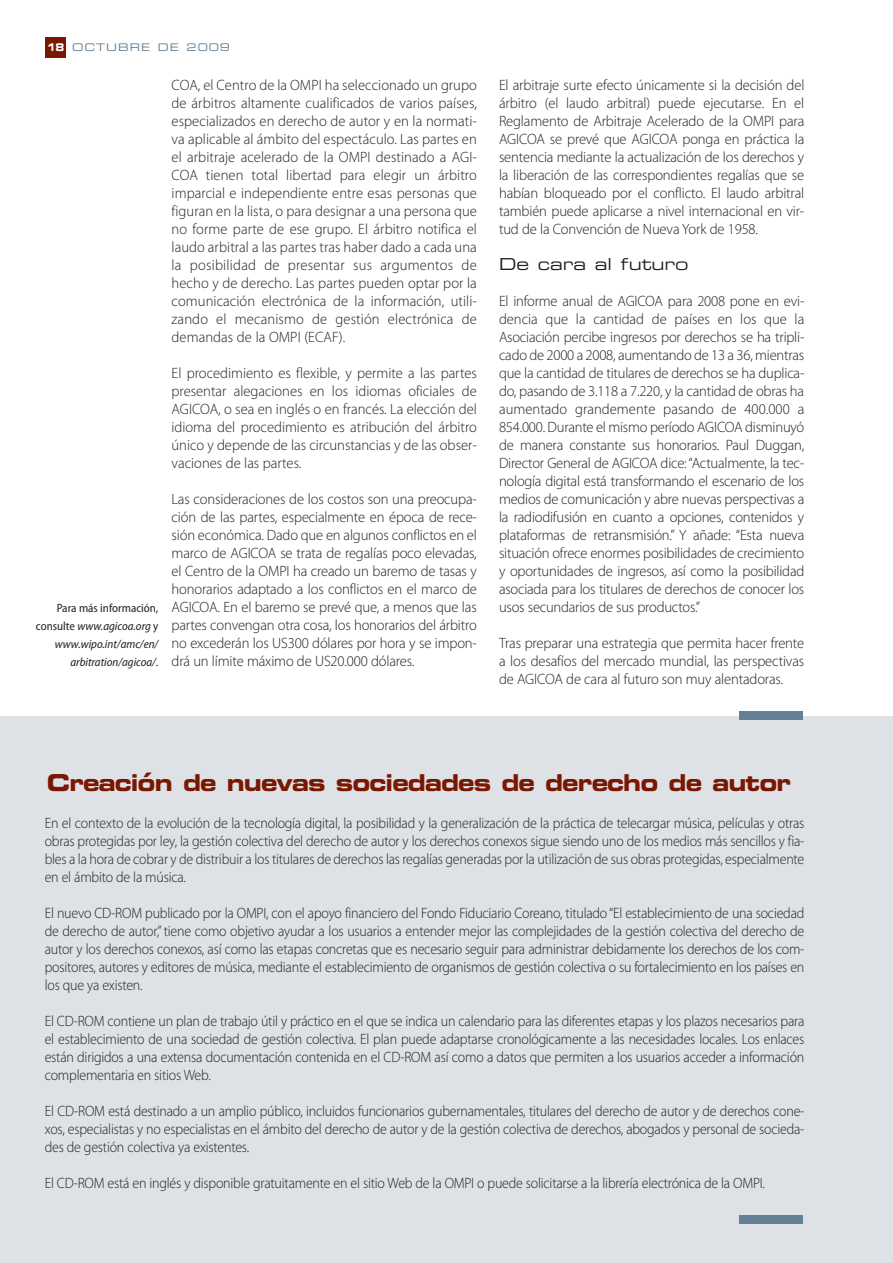
<style>
.page{position:relative;width:893px;height:1263px;background:#fff}
.page>*{position:absolute;margin:0;border:0;box-sizing:border-box;transform-origin:0 0}
.t1{font:23.25px "Eurostile LT Std Bold Ex 2";letter-spacing:-.04em;color:#7a1700;scale:.95 1}
.t2{font:16.5px "Eurostile LT Std Ex 2";color:#231f20}
.t3{font:300 15px/18px "Myriad Pro";letter-spacing:-.015em;color:#231f20;text-align:justify}
.t4{font:300 15px/18px "Myriad Pro";letter-spacing:-.015em;color:#231f20;text-align:justify;scale:.93 1}
.t5{font:italic semi-condensed 12px/18px "Myriad Pro";color:#231f20;text-align:right}
.t6{font:10.5px "Eurostile LT Std Ex 2";letter-spacing:.095em;color:#648094}
.s1{font-family:"Eurostile LT Std Bold Ex 2";color:#fff}
.s2{font-style:normal}
</style>
<div class="page">
<div style="left:0;top:716px;width:893px;height:547px;background:#dee2e7"></div>
<div style="left:739px;top:711px;width:64px;height:9px;background:#648094"></div>
<div style="left:45px;top:38px;width:21px;height:20px;background:#7a1700"></div>
<div style="left:739px;top:1215px;width:64px;height:9px;background:#648094"></div>
<p class="t6" style="left:47px;top:41px;width:185px"><span class="s1">18</span> OCTUBRE DE 2009</p>
<p class="t5" style="left:36px;top:599px;width:124px"><span class="s2">Para más información, consulte</span> www.agicoa.org <span class="s2">y </span>www.wipo.int/amc/en/ arbitration/agicoa/<span class="s2">.</span></p>
<p class="t3" style="left:172px;top:78px;width:307px">COA, el Centro de la OMPI ha seleccionado un grupo de árbitros altamente cualificados de varios países, especializados en derecho de autor y en la normati&shy;va aplicable al ámbito del espectáculo. Las partes en el arbitraje acelerado de la OMPI destinado a AGI-COA tienen total libertad para elegir un árbitro imparcial e independiente entre esas personas que figuran en la lista, o para designar a una persona que no forme parte de ese grupo. El árbitro notifica el laudo arbitral a las partes tras haber dado a cada una la posibilidad de presentar sus argumentos de hecho y de derecho. Las partes pueden optar por la comunicación electrónica de la información, utili&shy;zando el mecanismo de gestión electrónica de demandas de la OMPI (ECAF).</p>
<p class="t3" style="left:172px;top:366px;width:307px">El procedimiento es flexible, y permite a las partes presentar alegaciones en los idiomas oficiales de AGICOA, o sea en inglés o en francés. La elección del idioma del procedimiento es atribución del árbitro único y depende de las circunstancias y de las obser&shy;vaciones de las partes.</p>
<p class="t3" style="left:172px;top:492px;width:307px">Las consideraciones de los costos son una preocupa&shy;ción de las partes, especialmente en época de rece&shy;sión económica. Dado que en algunos conflictos en el marco de AGICOA se trata de regalías poco elevadas, el Centro de la OMPI ha creado un baremo de tasas y honorarios adaptado a los conflictos en el marco de AGICOA. En el baremo se prevé que, a menos que las partes convengan otra cosa, los honorarios del árbitro no excederán los US300 dólares por hora y se impon&shy;drá un límite máximo de US20.000 dólares.</p>
<p class="t3" style="left:499px;top:78px;width:307px">El arbitraje surte efecto únicamente si la decisión del árbitro (el laudo arbitral) puede ejecutarse. En el Reglamento de Arbitraje Acelerado de la OMPI para AGICOA se prevé que AGICOA ponga en práctica la sentencia mediante la actualización de los derechos y la liberación de las correspondientes regalías que se habían bloqueado por el conflicto. El laudo arbitral también puede aplicarse a nivel internacional en vir&shy;tud de la Convención de Nueva York de 1958.</p>
<p class="t2" style="left:499px;top:256px;width:191px">De cara al futuro</p>
<p class="t3" style="left:499px;top:294px;width:307px">El informe anual de AGICOA para 2008 pone en evi&shy;dencia que la cantidad de países en los que la Asociación percibe ingresos por derechos se ha tripli&shy;cado de 2000 a 2008, aumentando de 13 a 36, mientras que la cantidad de titulares de derechos se ha duplica&shy;do, pasando de 3.118 a 7.220, y la cantidad de obras ha aumentado grandemente pasando de 400.000 a 854.000. Durante el mismo período AGICOA disminuyó de manera constante sus honorarios. Paul Duggan, Director General de AGICOA dice: “Actualmente, la tec&shy;nología digital está transformando el escenario de los medios de comunicación y abre nuevas perspectivas a la radiodifusión en cuanto a opciones, contenidos y plataformas de retransmisión.” Y añade: “Esta nueva situación ofrece enormes posibilidades de crecimiento y oportunidades de ingresos, así como la posibilidad asociada para los titulares de derechos de conocer los usos secundarios de sus productos.”</p>
<p class="t3" style="left:499px;top:636px;width:307px">Tras preparar una estrategia que permita hacer frente a los desafíos del mercado mundial, las perspectivas de AGICOA de cara al futuro son muy alentadoras.</p>
<h1 class="t1" style="left:47px;top:774px;width:785px">Creación de nuevas sociedades de derecho de autor</h1>
<p class="t4" style="left:45px;top:816px;width:818px">En el contexto de la evolución de la tecnología digital, la posibilidad y la generalización de la práctica de telecargar música, películas y otras obras protegidas por ley, la gestión colectiva del derecho de autor y los derechos conexos sigue siendo uno de los medios más sencillos y fia&shy;bles a la hora de cobrar y de distribuir a los titulares de derechos las regalías generadas por la utilización de sus obras protegidas, especialmente en el ámbito de la música.</p>
<p class="t4" style="left:45px;top:906px;width:818px">El nuevo CD-ROM publicado por la OMPI, con el apoyo financiero del Fondo Fiduciario Coreano, titulado “El establecimiento de una sociedad de derecho de autor,” tiene como objetivo ayudar a los usuarios a entender mejor las complejidades de la gestión colectiva del derecho de autor y los derechos conexos, así como las etapas concretas que es necesario seguir para administrar debidamente los derechos de los com&shy;positores, autores y editores de música, mediante el establecimiento de organismos de gestión colectiva o su fortalecimiento en los países en los que ya existen.</p>
<p class="t4" style="left:45px;top:1014px;width:818px">El CD-ROM contiene un plan de trabajo útil y práctico en el que se indica un calendario para las diferentes etapas y los plazos necesarios para el establecimiento de una sociedad de gestión colectiva. El plan puede adaptarse cronológicamente a las necesidades locales. Los enlaces están dirigidos a una extensa documentación contenida en el CD-ROM así como a datos que permiten a los usuarios acceder a información complementaria en sitios Web.</p>
<p class="t4" style="left:45px;top:1104px;width:818px">El CD-ROM está destinado a un amplio público, incluidos funcionarios gubernamentales, titulares del derecho de autor y de derechos cone&shy;xos, especialistas y no especialistas en el ámbito del derecho de autor y de la gestión colectiva de derechos, abogados y personal de socieda&shy;des de gestión colectiva ya existentes.</p>
<p class="t4" style="left:45px;top:1176px;width:776px">El CD-ROM está en inglés y disponible gratuitamente en el sitio Web de la OMPI o puede solicitarse a la librería electrónica de la OMPI.</p>
</div>
